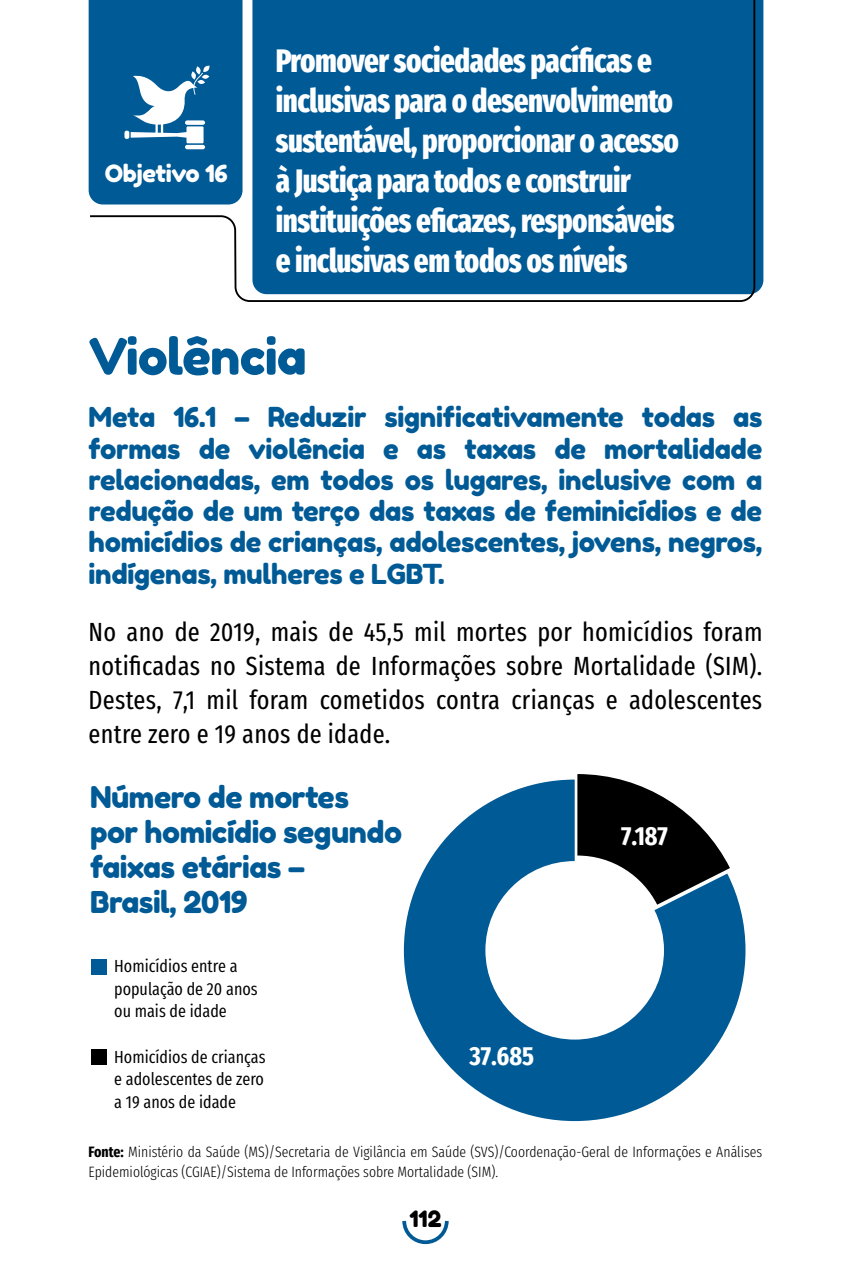
<style>
.page{position:relative;width:851px;height:1276px;background:#fff}
.page>*{position:absolute;margin:0;border:0;box-sizing:border-box;transform-origin:0 0}
.t1{font:50px "Fredoka One";letter-spacing:-.015em;color:#005a95}
.t2{font:800 32.5px/40px "Fira Sans Compressed";letter-spacing:-.015em;color:#fff;scale:.96 1}
.t3{font:30px/35px "Fredoka One";letter-spacing:-.015em;color:#005a95}
.t4{font:27.5px/31.2px "Fredoka One";letter-spacing:-.01em;color:#005a95;text-align:justify}
.t5{font:26.25px/33.8px "Fira Sans Compressed";letter-spacing:.01em;color:#000;text-align:justify}
.t6{font:700 26.25px "Fira Sans Compressed";color:#fff}
.t7{font:23.75px "Fredoka One";letter-spacing:-.015em;color:#fff}
.t8{font:22.5px "Fredoka One";color:#000}
.t9{font:17.5px/22.5px "Fira Sans Compressed";color:#000;text-align:justify}
.t10{font:300 15px/20px "Fira Sans Compressed";color:#000}
.s1{font-weight:700}
</style>
<div class="page">
<svg style="left:88px;top:0;width:668px;height:302px;background:#1f6da0"></svg>
<svg style="left:402px;top:1220px;width:47px;height:25px"></svg>
<svg style="left:89px;top:0;width:153px;height:204px;background:#14679d"></svg>
<div style="left:124px;top:131px;width:5px;height:8px;background:#fff;border-radius:2px"></div>
<svg style="left:404px;top:779px;width:341px;height:342px;fill:#005a95"></svg>
<svg style="left:577px;top:774px;width:152px;height:130px"></svg>
<div style="left:91px;top:959px;width:16px;height:15px;background:#005a95"></div>
<div style="left:91px;top:1049px;width:16px;height:16px;background:#000"></div>
<p class="t7" style="left:105px;top:159px;width:124px">Objetivo 16</p>
<p class="t2" style="left:276px;top:38px;width:421px">Promover sociedades pacíficas e inclusivas para o desenvolvimento sustentável, proporcionar o acesso à Justiça para todos e construir instituições eficazes, responsáveis e inclusivas em todos os níveis</p>
<h1 class="t1" style="left:89px;top:326px;width:219px">Violência</h1>
<p class="t4" style="left:89px;top:401px;width:675px">Meta 16.1 – Reduzir significativamente todas as formas de violência e as taxas de mortalidade relacionadas, em todos os lugares, inclusive com a redução de um terço das taxas de feminicídios e de homicídios de crianças, adolescentes, jovens, negros, indígenas, mulheres e LGBT.</p>
<p class="t5" style="left:89px;top:614px;width:675px">No ano de 2019, mais de 45,5 mil mortes por homicídios foram notificadas no Sistema de Informações sobre Mortalidade (SIM).<br>Destes, 7,1 mil foram cometidos contra crianças e adolescentes entre zero e 19 anos de idade.</p>
<p class="t3" style="left:90px;top:779px;width:313px">Número de mortes por homicídio segundo faixas etárias –<br>Brasil, 2019</p>
<p class="t9" style="left:114px;top:954px;width:145px;text-align:left">Homicídios entre a população de 20 anos ou mais de idade</p>
<p class="t9" style="left:114px;top:1045px;width:153px">Homicídios de crianças e adolescentes de zero a 19 anos de idade</p>
<p class="t6" style="left:469px;top:1034px;width:66px">37.685</p>
<p class="t6" style="left:621px;top:814px;width:48px">7.187</p>
<p class="t10" style="left:89px;top:1141px;width:675px"><span class="s1">Fonte:</span> Ministério da Saúde (MS)/Secretaria de Vigilância em Saúde (SVS)/Coordenação-Geral de Informações e Análises<br>Epidemiológicas (CGIAE)/Sistema de Informações sobre Mortalidade (SIM).</p>
<p class="t8" style="left:409px;top:1205px;width:34px">112</p>
</div>
